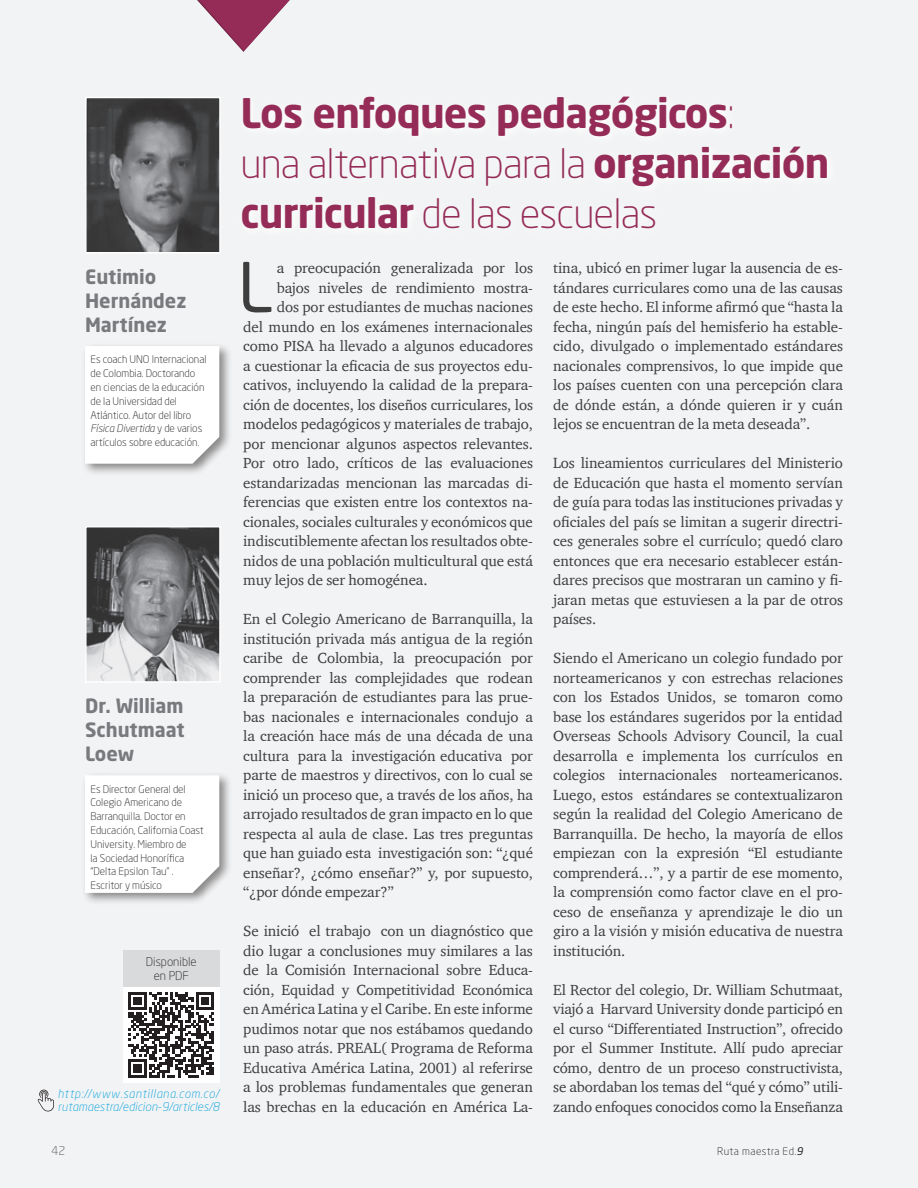
<style>
.page{position:relative;width:918px;height:1188px;background:#f2f3f4}
.page>*{position:absolute;margin:0;border:0;box-sizing:border-box;transform-origin:0 0}
.RT_CAPITAL{font:67.5px "Neo Sans Pro";color:#3e3e3f}
.T1{font:300 40.35px/49.9px "Neo Sans Pro";letter-spacing:-.02em;color:#942c57}
.T1-2{font:700 40.35px "Neo Sans Pro";letter-spacing:-.02em;color:#942c57}
.t1{font:700 19.5px/24px "Neo Sans Pro";color:#787a7d}
.RT_TEX_GEN{font:15px/19.5px "Charter ITC";letter-spacing:-.005em;color:#3e3e3f;text-align:justify}
.RT_CAPITAL-2{font:15px "Charter ITC";letter-spacing:-.005em;color:#3e3e3f}
.t2{font:italic 300 12px "Neo Sans Pro";letter-spacing:.01em;color:#08a2de}
.t3{font:italic 300 12px "Neo Sans Pro";letter-spacing:.055em;color:#08a2de}
.RT_TEX_GEN-2{font:300 12px/13.5px "Neo Sans Pro";color:#231f20;text-align:center}
.t4{font:300 12px "Neo Sans Pro";color:#57585a}
.Perfil_autor{font:300 10.5px/13.8px "Neo Sans Pro";letter-spacing:-.005em;color:#231f20}
.Perfil_autor-2{font:300 10.5px "Neo Sans Pro";letter-spacing:.04em;color:#231f20}
.s1{font-style:italic}
.s2{font-weight:300}
.s3{font-weight:700}
.s4{font-weight:400;font-style:italic}
</style>
<div class="page">
<div style="left:178px;top:0;width:133px;height:55px;background:#231f20;opacity:.3"></div>
<svg style="left:37px;top:1090px;width:17px;height:21px"></svg>
<img style="left:88px;top:100px;width:130px;height:151px">
<div style="left:85px;top:97px;width:136px;height:157px;border:2px solid #fff"></div>
<img style="left:88px;top:529px;width:130px;height:151px">
<div style="left:85px;top:526px;width:136px;height:157px;border:2px solid #fff"></div>
<div style="left:123px;top:987px;width:96px;height:96px;background:#fff"></div>
<svg style="left:128px;top:992px;width:86px;height:86px"></svg>
<div style="left:123px;top:950px;width:96px;height:37px;background:#d9dadc"></div>
<div style="left:81px;top:342px;width:151px;height:134px;background:#231f20;opacity:.5"></div>
<div style="left:85px;top:346px;width:134px;height:118px;background:#fff"></div>
<div style="left:81px;top:771px;width:151px;height:134px;background:#231f20;opacity:.5"></div>
<div style="left:85px;top:775px;width:134px;height:118px;background:#fff"></div>
<p class="t1" style="left:85px;top:264px;width:103px">Eutimio<br>Hernández<br>Martínez</p>
<p class="Perfil_autor" style="left:91px;top:353px;width:118px">Es coach UNO Internacional de Colombia. Doctorando en ciencias de la educación de la Universidad del<br>Atlántico. Autor del libro<br><span class="s1">Física Divertida</span> y de varios artículos sobre educación.</p>
<p class="t1" style="left:85px;top:693px;width:101px;text-align:justify">Dr. William Schutmaat Loew</p>
<p class="Perfil_autor" style="left:91px;top:782px;width:115px">Es Director General del<br>Colegio Americano de<br>Barranquilla. Doctor en<br>Educación, California Coast<br>University. Miembro de<br>la Sociedad Honorífica “Delta Epsilon Tau” .<br>Escritor y músico</p>
<p class="RT_TEX_GEN-2" style="left:146px;top:955px;width:52px">Disponible en PDF</p>
<p class="t3" style="left:58px;top:1086px;width:163px">http://www.santillana.com.co/</p>
<p class="t2" style="left:58px;top:1099px;width:163px">rutamaestra/edicion-9/articles/8</p>
<p class="T1-2" style="left:241px;top:88px;width:495px">Los enfoques pedagógicos<span class="s2">:</span></p>
<p class="T1" style="left:241px;top:138px;width:590px">una alternativa para la <span class="s3">organización curricular</span> de las escuelas</p>
<p class="RT_CAPITAL" style="left:238px;top:246px;width:36px">L</p>
<p class="RT_CAPITAL-2" style="left:277px;top:259px;width:258px">a preocupación generalizada por los</p>
<p class="RT_TEX_GEN" style="left:553px;top:258px;width:291px">tina, ubicó en primer lugar la ausencia de es&shy;tándares curriculares como una de las causas de este hecho. El informe afirmó que “hasta la fecha, ningún país del hemisferio ha estable&shy;cido, divulgado o implementado estándares nacionales comprensivos, lo que impide que los países cuenten con una percepción clara de dónde están, a dónde quieren ir y cuán lejos se encuentran de la meta deseada”.</p>
<p class="RT_TEX_GEN" style="left:553px;top:453px;width:291px">Los lineamientos curriculares del Ministerio de Educación que hasta el momento servían de guía para todas las instituciones privadas y oficiales del país se limitan a sugerir directri&shy;ces generales sobre el currículo; quedó claro entonces que era necesario establecer están&shy;dares precisos que mostraran un camino y fi&shy;jaran metas que estuviesen a la par de otros países.</p>
<p class="RT_TEX_GEN" style="left:553px;top:648px;width:291px">Siendo el Americano un colegio fundado por norteamericanos y con estrechas relaciones con los Estados Unidos, se tomaron como base los estándares sugeridos por la entidad Overseas Schools Advisory Council, la cual desarrolla e implementa los currículos en colegios internacionales norteamericanos.<br>Luego, estos estándares se contextualizaron según la realidad del Colegio Americano de Barranquilla. De hecho, la mayoría de ellos empiezan con la expresión “El estudiante comprenderá…”, y a partir de ese momento, la comprensión como factor clave en el pro&shy;ceso de enseñanza y aprendizaje le dio un giro a la visión y misión educativa de nuestra institución.</p>
<p class="RT_TEX_GEN" style="left:553px;top:979px;width:291px">El Rector del colegio, Dr. William Schutmaat, viajó a Harvard University donde participó en el curso “Differentiated Instruction”, ofrecido por el Summer Institute. Allí pudo apreciar cómo, dentro de un proceso constructivista, se abordaban los temas del “qué y cómo” utili&shy;zando enfoques conocidos como la Enseñanza</p>
<p class="RT_CAPITAL-2" style="left:277px;top:278px;width:258px">bajos niveles de rendimiento mostra-</p>
<p class="RT_CAPITAL-2" style="left:277px;top:298px;width:258px">dos por estudiantes de muchas naciones</p>
<p class="RT_CAPITAL-2" style="left:243px;top:317px;width:291px">del mundo en los exámenes internacionales</p>
<p class="RT_CAPITAL-2" style="left:243px;top:337px;width:291px">como PISA ha llevado a algunos educadores</p>
<p class="RT_CAPITAL-2" style="left:243px;top:356px;width:291px">a cuestionar la eficacia de sus proyectos edu-</p>
<p class="RT_CAPITAL-2" style="left:243px;top:376px;width:291px">cativos, incluyendo la calidad de la prepara-</p>
<p class="RT_CAPITAL-2" style="left:243px;top:395px;width:291px">ción de docentes, los diseños curriculares, los</p>
<p class="RT_CAPITAL-2" style="left:243px;top:415px;width:291px">modelos pedagógicos y materiales de trabajo,</p>
<p class="RT_CAPITAL-2" style="left:243px;top:434px;width:291px">por mencionar algunos aspectos relevantes.</p>
<p class="RT_CAPITAL-2" style="left:243px;top:454px;width:291px">Por otro lado, críticos de las evaluaciones</p>
<p class="RT_CAPITAL-2" style="left:243px;top:473px;width:291px">estandarizadas mencionan las marcadas di-</p>
<p class="RT_CAPITAL-2" style="left:243px;top:493px;width:291px">ferencias que existen entre los contextos na-</p>
<p class="RT_CAPITAL-2" style="left:243px;top:512px;width:291px">cionales, sociales culturales y económicos que</p>
<p class="RT_CAPITAL-2" style="left:243px;top:532px;width:291px">indiscutiblemente afectan los resultados obte-</p>
<p class="RT_CAPITAL-2" style="left:243px;top:551px;width:291px">nidos de una población multicultural que está</p>
<p class="RT_CAPITAL-2" style="left:243px;top:571px;width:186px">muy lejos de ser homogénea.</p>
<p class="RT_TEX_GEN" style="left:243px;top:609px;width:291px">En el Colegio Americano de Barranquilla, la institución privada más antigua de la región caribe de Colombia, la preocupación por comprender las complejidades que rodean la preparación de estudiantes para las prue&shy;bas nacionales e internacionales condujo a la creación hace más de una década de una cultura para la investigación educativa por parte de maestros y directivos, con lo cual se inició un proceso que, a través de los años, ha arrojado resultados de gran impacto en lo que respecta al aula de clase. Las tres preguntas que han guiado esta investigación son: “¿qué enseñar?, ¿cómo enseñar?” y, por supuesto, “¿por dónde empezar?”</p>
<p class="RT_TEX_GEN" style="left:243px;top:921px;width:291px">Se inició el trabajo con un diagnóstico que dio lugar a conclusiones muy similares a las de la Comisión Internacional sobre Educa&shy;ción, Equidad y Competitividad Económica en América Latina y el Caribe. En este informe pudimos notar que nos estábamos quedando un paso atrás. PREAL( Programa de Reforma Educativa América Latina, 2001) al referirse a los problemas fundamentales que generan las brechas en la educación en América La-</p>
<p class="t4" style="left:52px;top:1144px;width:15px">42</p>
<p class="Perfil_autor-2" style="left:717px;top:1144px;width:87px">Ruta maestra Ed.<span class="s4">9</span></p>
</div>
